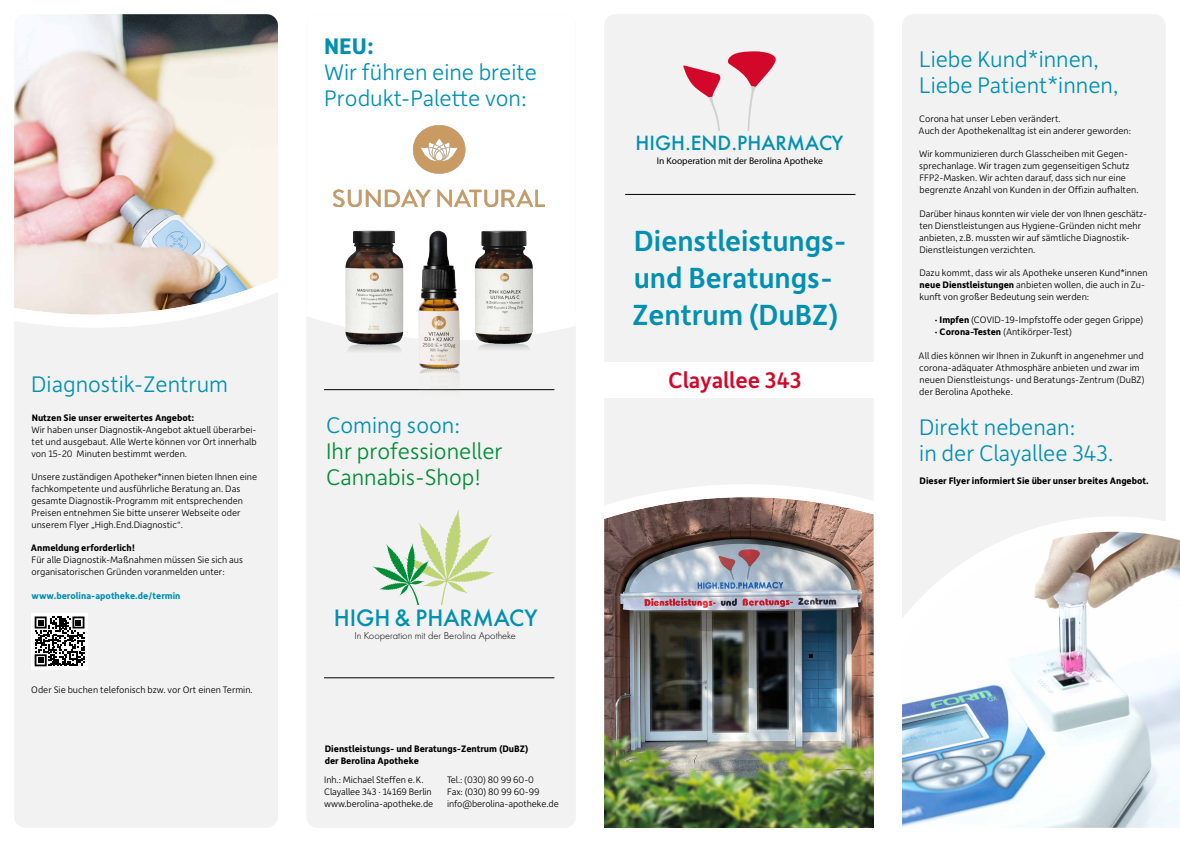
<style>
.page{position:relative;width:1180px;height:842px;background:#fff}
.page>*{position:absolute;margin:0;border:0;box-sizing:border-box;transform-origin:0 0}
.t1{font:500 31px/37.2px "Depot New";color:#0090b2}
.t2{font:300 24px/26px "Depot New";color:#0090b2}
.t3{font:300 24px/26px "Depot New";color:#008d36}
.t4{font:500 24px "Depot New";color:#d3072a}
.t5{font:700 24px "Depot New";color:#0090b2}
.t6{font:500 21.8px "Futura";color:#0090b2}
.t7{font:500 19px "Futura";color:#0090b2}
.t8{font:300 10.5px "Futura PT";color:#000}
.t9{font:300 10px/12px "Depot New";color:#000}
.t10{font:700 10px/12px "Depot New";color:#000}
.t11{font:700 10px "Depot New";color:#0090b2}
.t12{font:9.6px "Myriad Pro";color:#000}
.s1{font-weight:700}
</style>
<div class="page">
<div style="left:14px;top:14px;width:264px;height:814px;background:#f2f2f2;border-radius:11px"></div>
<img style="left:14px;top:14px;width:264px;height:313px">
<div style="left:306px;top:14px;width:269px;height:814px;background:#f2f2f2;border-radius:11px"></div>
<div style="left:306px;top:14px;width:269px;height:326px;background:#fff"></div>
<svg style="left:372px;top:509px;width:122px;height:95px"></svg>
<div style="left:604px;top:14px;width:269px;height:814px;background:#f2f2f2;border-radius:11px"></div>
<img style="left:604px;top:484px;width:269px;height:185px">
<svg style="left:683px;top:51px;width:92px;height:80px"></svg>
<hr style="left:625px;top:194px;width:230px;height:1px;background:#000">
<hr style="left:324px;top:677px;width:230px;height:1px;background:#000">
<hr style="left:324px;top:389px;width:230px;height:1px;background:#000">
<div style="left:901px;top:14px;width:264px;height:814px;background:#f2f2f2;border-radius:11px"></div>
<img style="left:901px;top:516px;width:278px;height:312px">
<img style="left:334px;top:125px;width:210px;height:82px">
<img style="left:479px;top:344px;width:51px;height:6px">
<img style="left:474px;top:231px;width:59px;height:113px">
<img style="left:348px;top:345px;width:54px;height:6px">
<img style="left:345px;top:231px;width:58px;height:114px">
<img style="left:418px;top:370px;width:42px;height:21px">
<img style="left:418px;top:231px;width:42px;height:139px">
<img style="left:604px;top:669px;width:269px;height:159px">
<div style="left:588px;top:362px;width:297px;height:36px;background:#fff"></div>
<div style="left:31px;top:613px;width:57px;height:57px;background:#fff"></div>
<svg style="left:35px;top:616px;width:49px;height:50px"></svg>
<h2 class="t5" style="left:324px;top:31px;width:51px">NEU:</h2>
<h2 class="t2" style="left:324px;top:58px;width:214px">Wir führen eine breite<br>Produkt-Palette von:</h2>
<h2 class="t2" style="left:31px;top:370px;width:198px">Diagnostik-Zentrum</h2>
<p class="t10" style="left:32px;top:411px;width:164px">Nutzen Sie unser erweitertes Angebot:</p>
<p class="t9" style="left:31px;top:423px;width:227px;text-align:justify">Wir haben unser Diagnostik-Angebot aktuell überarbei&shy;tet und ausgebaut. Alle Werte können vor Ort innerhalb von 15-20 Minuten bestimmt werden.</p>
<p class="t9" style="left:31px;top:470px;width:227px">Unsere zuständigen Apotheker*innen bieten Ihnen eine fachkompetente und ausführliche Beratung an. Das gesamte Diagnostik-Programm mit entsprechenden Preisen entnehmen Sie bitte unserer Webseite oder unserem Flyer „High.End.Diagnostic“.</p>
<p class="t10" style="left:31px;top:542px;width:106px">Anmeldung erforderlich!</p>
<p class="t9" style="left:31px;top:554px;width:213px">Für alle Diagnostik-Maßnahmen müssen Sie sich aus organisatorischen Gründen voranmelden unter:</p>
<p class="t11" style="left:32px;top:589px;width:150px">www.berolina-apotheke.de/termin</p>
<p class="t9" style="left:31px;top:683px;width:223px">Oder Sie buchen telefonisch bzw. vor Ort einen Termin.</p>
<h2 class="t2" style="left:326px;top:411px;width:135px">Coming soon:</h2>
<h2 class="t3" style="left:326px;top:437px;width:178px">Ihr professioneller<br>Cannabis-Shop!</h2>
<h3 class="t6" style="left:333px;top:603px;width:205px">HIGH &amp; PHARMACY</h3>
<p class="t8" style="left:354px;top:630px;width:163px">In Kooperation mit der Berolina Apotheke</p>
<p class="t10" style="left:324px;top:742px;width:205px">Dienstleistungs- und Beratungs-Zentrum (DuBZ) der Berolina Apotheke</p>
<p class="t9" style="left:324px;top:773px;width:111px">Inh.: Michael Steffen e.K.<br>Clayallee 343 · 14169 Berlin www.berolina-apotheke.de</p>
<p class="t9" style="left:447px;top:773px;width:113px">Tel.: (030) 80 99 60-0<br>Fax: (030) 80 99 60-99 info@berolina-apotheke.de</p>
<h3 class="t7" style="left:635px;top:130px;width:209px">HIGH.END.PHARMACY</h3>
<p class="t12" style="left:656px;top:154px;width:167px">In Kooperation mit der Berolina Apotheke</p>
<h1 class="t1" style="left:632px;top:220px;width:216px">Dienstleistungs&shy;und Beratungs-<br>Zentrum (DuBZ)</h1>
<h2 class="t4" style="left:668px;top:364px;width:135px">Clayallee 343</h2>
<h2 class="t2" style="left:918px;top:45px;width:201px">Liebe Kund*innen,<br>Liebe Patient*innen,</h2>
<p class="t9" style="left:918px;top:112px;width:214px">Corona hat unser Leben verändert.<br>Auch der Apothekenalltag ist ein anderer geworden:</p>
<p class="t9" style="left:919px;top:148px;width:221px">Wir kommunizieren durch Glasscheiben mit Gegen&shy;sprechanlage. Wir tragen zum gegenseitigen Schutz FFP2-Masken. Wir achten darauf, dass sich nur eine begrenzte Anzahl von Kunden in der Offizin aufhalten.</p>
<p class="t9" style="left:919px;top:207px;width:229px">Darüber hinaus konnten wir viele der von Ihnen geschätz&shy;ten Dienstleistungen aus Hygiene-Gründen nicht mehr anbieten, z.B. mussten wir auf sämtliche Diagnostik-Dienstleistungen verzichten.</p>
<p class="t9" style="left:919px;top:266px;width:230px">Dazu kommt, dass wir als Apotheke unseren Kund*innen <span class="s1">neue Dienstleistungen</span> anbieten wollen, die auch in Zu&shy;kunft von großer Bedeutung sein werden:</p>
<p class="t9" style="left:934px;top:314px;width:210px"><span class="s1">· Impfen</span> (COVID-19-Impfstoffe oder gegen Grippe) <span class="s1">· Corona-Testen</span> (Antikörper-Test)</p>
<p class="t9" style="left:918px;top:349px;width:228px">All dies können wir Ihnen in Zukunft in angenehmer und corona-adäquater Athmosphäre anbieten und zwar im neuen Dienstleistungs- und Beratungs-Zentrum (DuBZ) der Berolina Apotheke.</p>
<h2 class="t2" style="left:918px;top:413px;width:196px">Direkt nebenan:<br>in der Clayallee 343.</h2>
<p class="t10" style="left:919px;top:474px;width:231px">Dieser Flyer informiert Sie über unser breites Angebot.</p>
</div>
